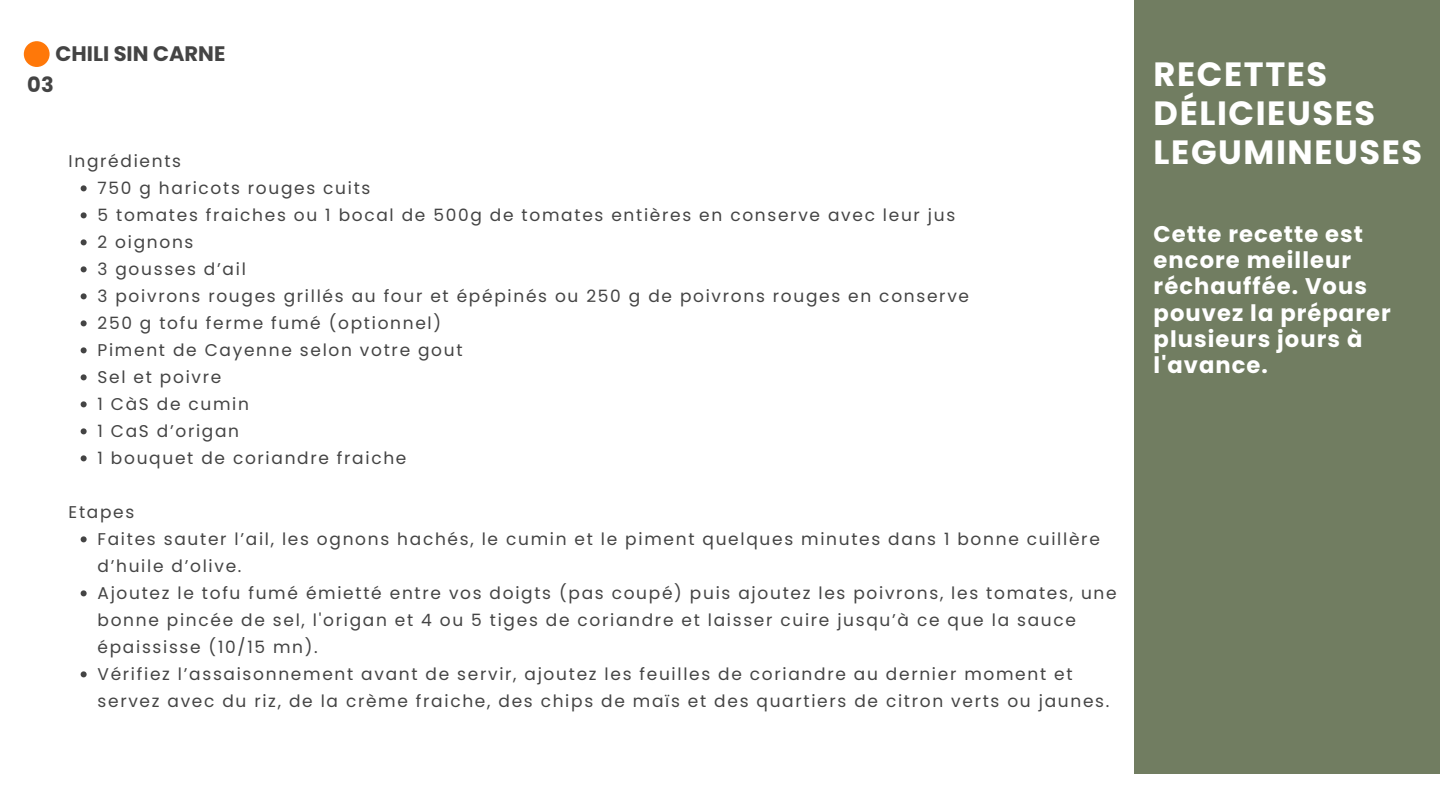
<style>
.page{position:relative;width:1440px;height:810px;background:#fff}
.page>*{position:absolute;margin:0;border:0;box-sizing:border-box;transform-origin:0 0}
.t1{font:700 33.6px/39px "Poppins";letter-spacing:.045em;color:#fff}
.t2{font:700 22.6px/26.2px "Poppins";letter-spacing:.045em;color:#fff}
.t3{font:700 21px "Poppins";color:#444}
.t4{font:17px/27px "Poppins";letter-spacing:.1em;color:#444}
</style>
<div class="page">
<div style="left:1134px;top:0;width:306px;height:774px;background:#717d61"></div>
<div style="left:24px;top:41px;width:25px;height:26px;background:#ff7809;border-radius:50%"></div>
<svg style="left:81px;top:185px;width:6px;height:6px"></svg>
<svg style="left:81px;top:212px;width:6px;height:6px"></svg>
<svg style="left:81px;top:239px;width:6px;height:6px"></svg>
<svg style="left:81px;top:266px;width:6px;height:6px"></svg>
<svg style="left:81px;top:293px;width:6px;height:6px"></svg>
<svg style="left:81px;top:320px;width:6px;height:6px"></svg>
<svg style="left:81px;top:347px;width:6px;height:6px"></svg>
<svg style="left:81px;top:374px;width:6px;height:6px"></svg>
<svg style="left:81px;top:401px;width:6px;height:6px"></svg>
<svg style="left:81px;top:428px;width:6px;height:6px"></svg>
<svg style="left:81px;top:455px;width:6px;height:6px"></svg>
<svg style="left:81px;top:536px;width:6px;height:6px"></svg>
<svg style="left:81px;top:590px;width:6px;height:6px"></svg>
<svg style="left:81px;top:671px;width:6px;height:6px"></svg>
<h2 class="t3" style="left:56px;top:38px;width:171px">CHILI SIN CARNE</h2>
<p class="t3" style="left:27px;top:70px;width:28px">03</p>
<p class="t4" style="left:69px;top:148px;width:114px">Ingrédients</p>
<p class="t4" style="left:98px;top:175px;width:274px">750 g haricots rouges cuits</p>
<p class="t4" style="left:98px;top:202px;width:859px">5 tomates fraiches ou 1 bocal de 500g de tomates entières en conserve avec leur jus</p>
<p class="t4" style="left:98px;top:229px;width:97px">2 oignons</p>
<p class="t4" style="left:98px;top:256px;width:150px">3 gousses d’ail</p>
<p class="t4" style="left:98px;top:283px;width:873px">3 poivrons rouges grillés au four et épépinés ou 250 g de poivrons rouges en conserve</p>
<p class="t4" style="left:98px;top:310px;width:345px">250 g tofu ferme fumé (optionnel)</p>
<p class="t4" style="left:98px;top:337px;width:367px">Piment de Cayenne selon votre gout</p>
<p class="t4" style="left:98px;top:364px;width:125px">Sel et poivre</p>
<p class="t4" style="left:98px;top:391px;width:153px">1 CàS de cumin</p>
<p class="t4" style="left:98px;top:418px;width:143px">1 CaS d’origan</p>
<p class="t4" style="left:98px;top:445px;width:310px">1 bouquet de coriandre fraiche</p>
<p class="t4" style="left:69px;top:499px;width:67px">Etapes</p>
<p class="t4" style="left:98px;top:526px;width:1004px">Faites sauter l’ail, les ognons hachés, le cumin et le piment quelques minutes dans 1 bonne cuillère d’huile d’olive.</p>
<p class="t4" style="left:98px;top:580px;width:1021px">Ajoutez le tofu fumé émietté entre vos doigts (pas coupé) puis ajoutez les poivrons, les tomates, une bonne pincée de sel, l'origan et 4 ou 5 tiges de coriandre et laisser cuire jusqu’à ce que la sauce épaississe (10/15 mn).</p>
<p class="t4" style="left:98px;top:661px;width:1013px">Vérifiez l’assaisonnement avant de servir, ajoutez les feuilles de coriandre au dernier moment et servez avec du riz, de la crème fraiche, des chips de maïs et des quartiers de citron verts ou jaunes.</p>
<p class="t1" style="left:1154px;top:55px;width:270px">RECETTES<br>DÉLICIEUSES<br>LEGUMINEUSES</p>
<h1 class="t2" style="left:1154px;top:221px;width:239px">Cette recette est encore meilleur réchauffée. Vous pouvez la préparer plusieurs jours à l'avance.</h1>
</div>
